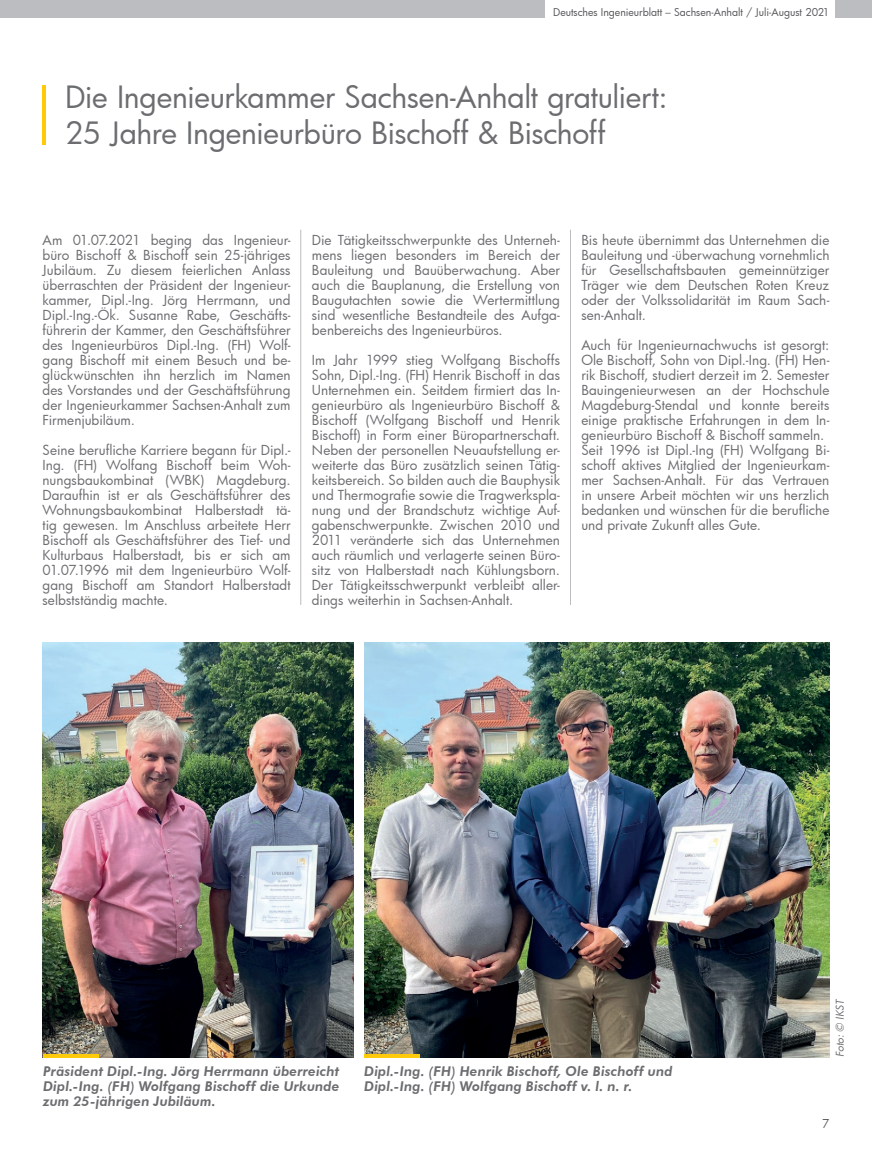
<style>
.page{position:relative;width:872px;height:1170px;background:#fff}
.page>*{position:absolute;margin:0;border:0;box-sizing:border-box;transform-origin:0 0}
.t1{font:30px/36px "Futura Bk";letter-spacing:-.015em;color:#6c6d70}
.t2{font:13.5px/15px "Futura Bk";letter-spacing:.005em;color:#6c6d70;text-align:justify}
.t3{font:italic 800 13.5px/15px "Futura BT";letter-spacing:.01em;color:#6c6d70;text-align:justify}
.t4{font:12px "Futura Bk";color:#57585a}
.t5{font:10.5px "Futura Bk";color:#57585a}
.t6{font:italic 10.5px "Futura Bk";color:#6c6d70}
</style>
<div class="page">
<div style="left:836px;top:0;width:36px;height:17px;background:#bcbdc0"></div>
<div style="left:0;top:0;width:544px;height:17px;background:#bcbdc0"></div>
<hr style="left:43px;top:85px;width:3px;height:60px;background:#feca0a">
<hr style="left:300px;top:230px;width:1px;height:375px;background:#bcbdc0">
<hr style="left:570px;top:230px;width:1px;height:375px;background:#bcbdc0">
<img style="left:43px;top:642px;width:310px;height:415px">
<img style="left:364px;top:642px;width:465px;height:415px">
<svg style="left:43px;top:1053px;width:55px;height:4px"></svg>
<svg style="left:364px;top:1053px;width:55px;height:4px"></svg>
<p class="t5" style="left:553px;top:6px;width:278px">Deutsches Ingenieurblatt – Sachsen-Anhalt / Juli-August 2021</p>
<h1 class="t1" style="left:65px;top:78px;width:604px">Die Ingenieurkammer Sachsen-Anhalt gratuliert:<br>25 Jahre Ingenieurbüro Bischoff &amp; Bischoff</h1>
<p class="t2" style="left:43px;top:232px;width:250px">Am 01.07.2021 beging das Ingenieur&shy;büro Bischoff &amp; Bischoff sein 25-jähriges Jubiläum. Zu diesem feierlichen Anlass überraschten der Präsident der Ingenieur&shy;kammer, Dipl.-Ing. Jörg Herrmann, und Dipl.-Ing.-Ök. Susanne Rabe, Geschäfts&shy;führerin der Kammer, den Geschäftsführer des Ingenieurbüros Dipl.-Ing. (FH) Wolf&shy;gang Bischoff mit einem Besuch und be&shy;glückwünschten ihn herzlich im Namen des Vorstandes und der Geschäftsführung der Ingenieurkammer Sachsen-Anhalt zum Firmenjubiläum.</p>
<p class="t2" style="left:43px;top:442px;width:250px">Seine berufliche Karriere begann für Dipl.- Ing. (FH) Wolfang Bischoff beim Woh&shy;nungsbaukombinat (WBK) Magdeburg.<br>Daraufhin ist er als Geschäftsführer des Wohnungsbaukombinat Halberstadt tä&shy;tig gewesen. Im Anschluss arbeitete Herr Bischoff als Geschäftsführer des Tief- und Kulturbaus Halberstadt, bis er sich am 01.07.1996 mit dem Ingenieurbüro Wolf&shy;gang Bischoff am Standort Halberstadt selbstständig machte.</p>
<p class="t2" style="left:312px;top:232px;width:250px">Die Tätigkeitsschwerpunkte des Unterneh&shy;mens liegen besonders im Bereich der Bauleitung und Bauüberwachung. Aber auch die Bauplanung, die Erstellung von Baugutachten sowie die Wertermittlung sind wesentliche Bestandteile des Aufga&shy;benbereichs des Ingenieurbüros.</p>
<p class="t2" style="left:312px;top:352px;width:250px">Im Jahr 1999 stieg Wolfgang Bischoffs Sohn, Dipl.-Ing. (FH) Henrik Bischoff in das Unternehmen ein. Seitdem firmiert das In&shy;genieurbüro als Ingenieurbüro Bischoff &amp; Bischoff (Wolfgang Bischoff und Henrik Bischoff) in Form einer Büropartnerschaft.<br>Neben der personellen Neuaufstellung er&shy;weiterte das Büro zusätzlich seinen Tätig&shy;keitsbereich. So bilden auch die Bauphysik und Thermografie sowie die Tragwerkspla&shy;nung und der Brandschutz wichtige Auf&shy;gabenschwerpunkte. Zwischen 2010 und 2011 veränderte sich das Unternehmen auch räumlich und verlagerte seinen Büro&shy;sitz von Halberstadt nach Kühlungsborn.<br>Der Tätigkeitsschwerpunkt verbleibt aller&shy;dings weiterhin in Sachsen-Anhalt.</p>
<p class="t2" style="left:581px;top:232px;width:250px">Bis heute übernimmt das Unternehmen die Bauleitung und -überwachung vornehmlich für Gesellschaftsbauten gemeinnütziger Träger wie dem Deutschen Roten Kreuz oder der Volkssolidarität im Raum Sach&shy;sen-Anhalt.</p>
<p class="t2" style="left:581px;top:337px;width:250px;text-align:left">Auch für Ingenieurnachwuchs ist gesorgt:<br>Ole Bischoff, Sohn von Dipl.-Ing. (FH) Hen&shy;rik Bischoff, studiert derzeit im 2. Semester Bauingenieurwesen an der Hochschule Magdeburg-Stendal und konnte bereits einige praktische Erfahrungen in dem In&shy;genieurbüro Bischoff &amp; Bischoff sammeln.<br>Seit 1996 ist Dipl.-Ing (FH) Wolfgang Bi&shy;schoff aktives Mitglied der Ingenieurkam&shy;mer Sachsen-Anhalt. Für das Vertrauen in unsere Arbeit möchten wir uns herzlich bedanken und wünschen für die berufliche und private Zukunft alles Gute.</p>
<p class="t6" style="left:833px;top:1057px;width:60px;rotate:-90deg">Foto: © IKST</p>
<p class="t3" style="left:43px;top:1063px;width:298px">Präsident Dipl.-Ing. Jörg Herrmann überreicht Dipl.-Ing. (FH) Wolfgang Bischoff die Urkunde zum 25-jährigen Jubiläum.</p>
<p class="t3" style="left:364px;top:1063px;width:310px">Dipl.-Ing. (FH) Henrik Bischoff, Ole Bischoff und<br>Dipl.-Ing. (FH) Wolfgang Bischoff v. l. n. r.</p>
<p class="t4" style="left:822px;top:1114px;width:9px">7</p>
</div>
